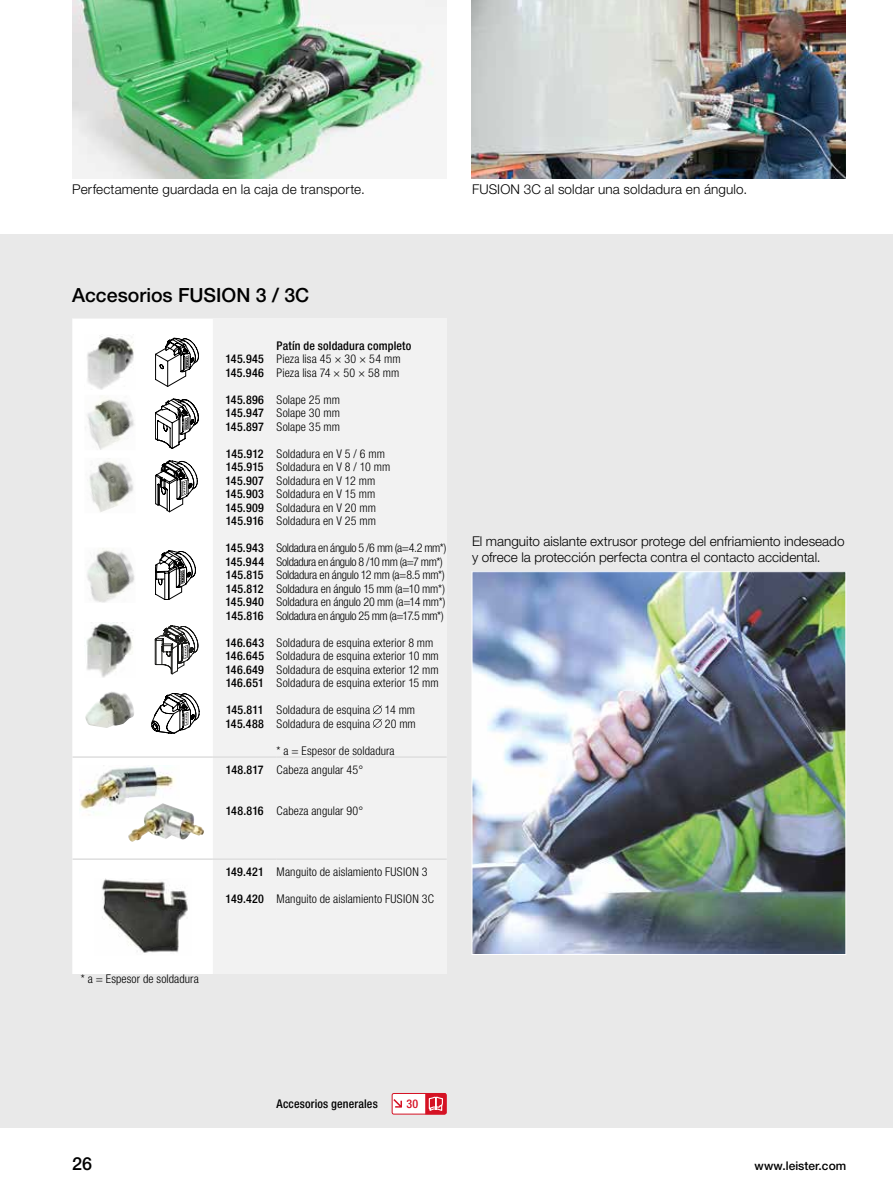
<style>
.page{position:relative;width:893px;height:1191px;background:#fff}
.page>*{position:absolute;margin:0;border:0;box-sizing:border-box;transform-origin:0 0}
.t1{font:500 19.5px "Helvetica Neue LTW1 G";color:#000}
.t2{font:500 18px "Helvetica Neue LTW1 G";color:#000}
.t3{font:300 13.5px/16.5px "Helvetica Neue LTW1 G";letter-spacing:.005em;color:#000}
.t4{font:300 condensed 12px/13.5px "Helvetica Neue LTW1 G";letter-spacing:.005em;color:#000}
.t5{font:500 condensed 12px/13.5px "Helvetica Neue LTW1 G";letter-spacing:.015em;color:#000;text-align:justify}
.t6{font:300 condensed 12px/13.5px "Helvetica Neue LTW1 G";letter-spacing:-.03em;color:#000}
.t7{font:500 12px "Helvetica Neue LTW1 G";color:#000}
.t8{font:500 condensed 12px "Helvetica Neue LTW1 G";color:#d51224}
</style>
<div class="page">
<div style="left:0;top:234px;width:893px;height:893px;background:#e9e9e9"></div>
<img style="left:472px;top:0;width:374px;height:179px">
<img style="left:72px;top:0;width:374px;height:178px">
<img style="left:474px;top:573px;width:370px;height:380px">
<div style="left:472px;top:571px;width:374px;height:384px;border:1px solid #fff"></div>
<div style="left:392px;top:1093px;width:54px;height:21px;background:#fff;border-radius:2px"></div>
<svg style="left:394px;top:1099px;width:8px;height:8px"></svg>
<div style="left:392px;top:1093px;width:54px;height:21px;border:1px solid #d51224;border-radius:2px"></div>
<svg style="left:425px;top:1093px;width:21px;height:21px"></svg>
<div style="left:73px;top:319px;width:374px;height:655px;background:#f2f2f2"></div>
<div style="left:73px;top:319px;width:140px;height:655px;background:#fff"></div>
<hr style="left:73px;top:756px;width:140px;height:2px;background:#dedede">
<hr style="left:213px;top:756px;width:64px;height:2px;background:#dedede">
<hr style="left:277px;top:756px;width:170px;height:2px;background:#dedede">
<hr style="left:73px;top:858px;width:140px;height:2px;background:#dedede">
<hr style="left:213px;top:858px;width:64px;height:2px;background:#dedede">
<hr style="left:277px;top:858px;width:170px;height:2px;background:#dedede">
<img style="left:84px;top:395px;width:51px;height:55px">
<img style="left:84px;top:458px;width:51px;height:55px">
<img style="left:84px;top:335px;width:51px;height:54px">
<img style="left:84px;top:547px;width:51px;height:56px">
<img style="left:84px;top:622px;width:51px;height:55px">
<img style="left:85px;top:691px;width:50px;height:37px">
<svg style="left:155px;top:398px;width:44px;height:51px"></svg>
<svg style="left:155px;top:460px;width:43px;height:53px"></svg>
<svg style="left:155px;top:337px;width:44px;height:50px"></svg>
<svg style="left:155px;top:550px;width:41px;height:50px"></svg>
<svg style="left:155px;top:625px;width:43px;height:49px"></svg>
<svg style="left:151px;top:693px;width:49px;height:41px"></svg>
<img style="left:79px;top:765px;width:100px;height:54px">
<img style="left:128px;top:803px;width:76px;height:39px">
<img style="left:94px;top:878px;width:97px;height:77px">
<svg style="left:373px;top:705px;width:9px;height:22px"></svg>
<p class="t3" style="left:72px;top:181px;width:294px">Perfectamente guardada en la caja de transporte.</p>
<p class="t3" style="left:472px;top:181px;width:277px">FUSION 3C al soldar una soldadura en ángulo.</p>
<h1 class="t1" style="left:72px;top:283px;width:239px">Accesorios FUSION 3 / 3C</h1>
<p class="t5" style="left:225px;top:352px;width:40px">145.945<br>145.946</p>
<p class="t5" style="left:225px;top:392px;width:40px">145.896<br>145.947<br>145.897</p>
<p class="t5" style="left:225px;top:446px;width:40px">145.912<br>145.915<br>145.907<br>145.903<br>145.909<br>145.916</p>
<p class="t5" style="left:225px;top:541px;width:40px">145.943<br>145.944<br>145.815<br>145.812<br>145.940<br>145.816</p>
<p class="t5" style="left:225px;top:635px;width:40px">146.643<br>146.645<br>146.649<br>146.651</p>
<p class="t5" style="left:225px;top:703px;width:40px">145.811<br>145.488</p>
<p class="t5" style="left:226px;top:763px;width:39px">148.817</p>
<p class="t5" style="left:226px;top:803px;width:39px">148.816</p>
<p class="t5" style="left:277px;top:338px;width:136px">Patín de soldadura completo</p>
<p class="t4" style="left:277px;top:352px;width:125px">Pieza lisa 45 × 30 × 54 mm<br>Pieza lisa 74 × 50 × 58 mm</p>
<p class="t4" style="left:277px;top:393px;width:65px;text-align:justify">Solape 25 mm Solape 30 mm Solape 35 mm</p>
<p class="t4" style="left:277px;top:447px;width:115px">Soldadura en V 5 / 6 mm<br>Soldadura en V 8 / 10 mm<br>Soldadura en V 12 mm<br>Soldadura en V 15 mm<br>Soldadura en V 20 mm<br>Soldadura en V 25 mm</p>
<p class="t6" style="left:277px;top:541px;width:171px">Soldadura en ángulo 5 /6 mm (a=4.2 mm*)<br>Soldadura en ángulo 8 /10 mm (a=7 mm*)<br>Soldadura en ángulo 12 mm (a=8.5 mm*)<br>Soldadura en ángulo 15 mm (a=10 mm*)<br>Soldadura en ángulo 20 mm (a=14 mm*)<br>Soldadura en ángulo 25 mm (a=17.5 mm*)</p>
<p class="t4" style="left:277px;top:636px;width:164px">Soldadura de esquina exterior 8 mm Soldadura de esquina exterior 10 mm Soldadura de esquina exterior 12 mm Soldadura de esquina exterior 15 mm</p>
<p class="t4" style="left:277px;top:703px;width:141px">Soldadura de esquina 14 mm<br>Soldadura de esquina 20 mm</p>
<p class="t4" style="left:277px;top:741px;width:120px;line-height:19.5px">* a = Espesor de soldadura<br>Cabeza angular 45°</p>
<p class="t4" style="left:277px;top:803px;width:88px">Cabeza angular 90°</p>
<p class="t5" style="left:226px;top:865px;width:40px">149.421</p>
<p class="t5" style="left:226px;top:892px;width:40px">149.420</p>
<p class="t4" style="left:277px;top:865px;width:152px">Manguito de aislamiento FUSION 3</p>
<p class="t4" style="left:277px;top:892px;width:159px">Manguito de aislamiento FUSION 3C</p>
<p class="t3" style="left:472px;top:533px;width:374px">El manguito aislante extrusor protege del enfriamiento indeseado y ofrece la protección perfecta contra el contacto accidental.</p>
<p class="t4" style="left:81px;top:972px;width:120px">* a = Espesor de soldadura</p>
<p class="t5" style="left:277px;top:1097px;width:103px">Accesorios generales</p>
<p class="t8" style="left:407px;top:1097px;width:13px">30</p>
<h2 class="t2" style="left:72px;top:1152px;width:22px">26</h2>
<p class="t7" style="left:754px;top:1158px;width:93px">www.leister.com</p>
</div>
